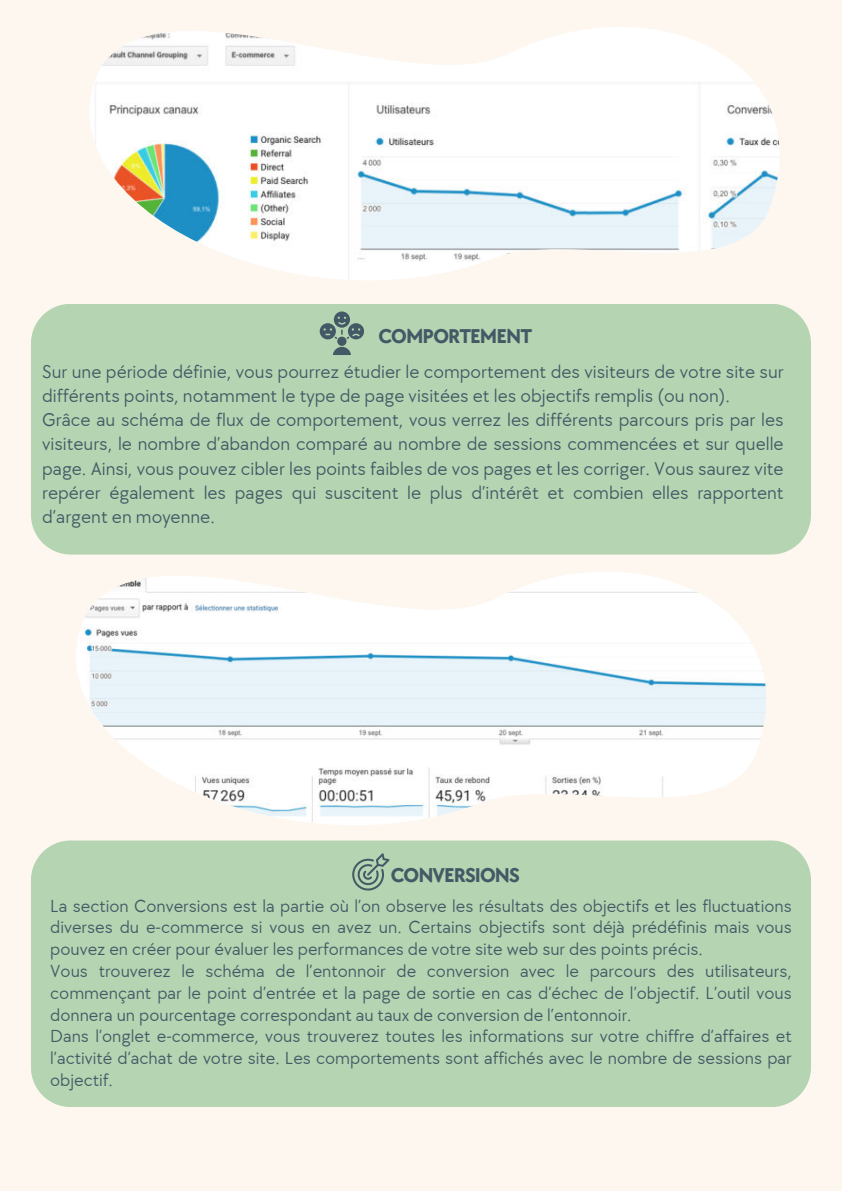
<style>
.page{position:relative;width:842px;height:1191px;background:#fff}
.page>*{position:absolute;margin:0;border:0;box-sizing:border-box;transform-origin:0 0}
.t1{font:700 20.6px "TT Chocolates";letter-spacing:-.045em;color:#435966}
.t2{font:19px/24px "TT Chocolates";color:#435966}
.t3{font:18px/21.8px "TT Chocolates";color:#435966}
</style>
<div class="page">
<div style="left:0;top:0;width:842px;height:1190px;background:#fdf7f0"></div>
<div style="left:31px;top:304px;width:780px;height:250px;background:#b5d4b1"></div>
<img style="left:90px;top:27px;width:690px;height:253px">
<img style="left:76px;top:572px;width:690px;height:253px">
<div style="left:31px;top:840px;width:780px;height:266px;background:#b5d4b1"></div>
<svg style="left:320px;top:311px;width:44px;height:44px;background:#88a493"></svg>
<svg style="left:352px;top:853px;width:37px;height:37px"></svg>
<p class="t1" style="left:378px;top:321px;width:155px">COMPORTEMENT</p>
<p class="t2" style="left:42px;top:359px;width:743px">Sur une période définie, vous pourrez étudier le comportement des visiteurs de votre site sur différents points, notamment le type de page visitées et les objectifs remplis (ou non).<br>Grâce au schéma de flux de comportement, vous verrez les différents parcours pris par les visiteurs, le nombre d’abandon comparé au nombre de sessions commencées et sur quelle page. Ainsi, vous pouvez cibler les points faibles de vos pages et les corriger. Vous saurez vite repérer également les pages qui suscitent le plus d’intérêt et combien elles rapportent d’argent en moyenne.</p>
<p class="t1" style="left:391px;top:860px;width:131px">CONVERSIONS</p>
<p class="t3" style="left:50px;top:894px;width:743px">La section Conversions est la partie où l’on observe les résultats des objectifs et les fluctuations diverses du e-commerce si vous en avez un. Certains objectifs sont déjà prédéfinis mais vous pouvez en créer pour évaluer les performances de votre site web sur des points précis.<br>Vous trouverez le schéma de l’entonnoir de conversion avec le parcours des utilisateurs, commençant par le point d’entrée et la page de sortie en cas d’échec de l’objectif. L’outil vous donnera un pourcentage correspondant au taux de conversion de l’entonnoir.<br>Dans l’onglet e-commerce, vous trouverez toutes les informations sur votre chiffre d’affaires et l’activité d’achat de votre site. Les comportements sont affichés avec le nombre de sessions par objectif.</p>
</div>
